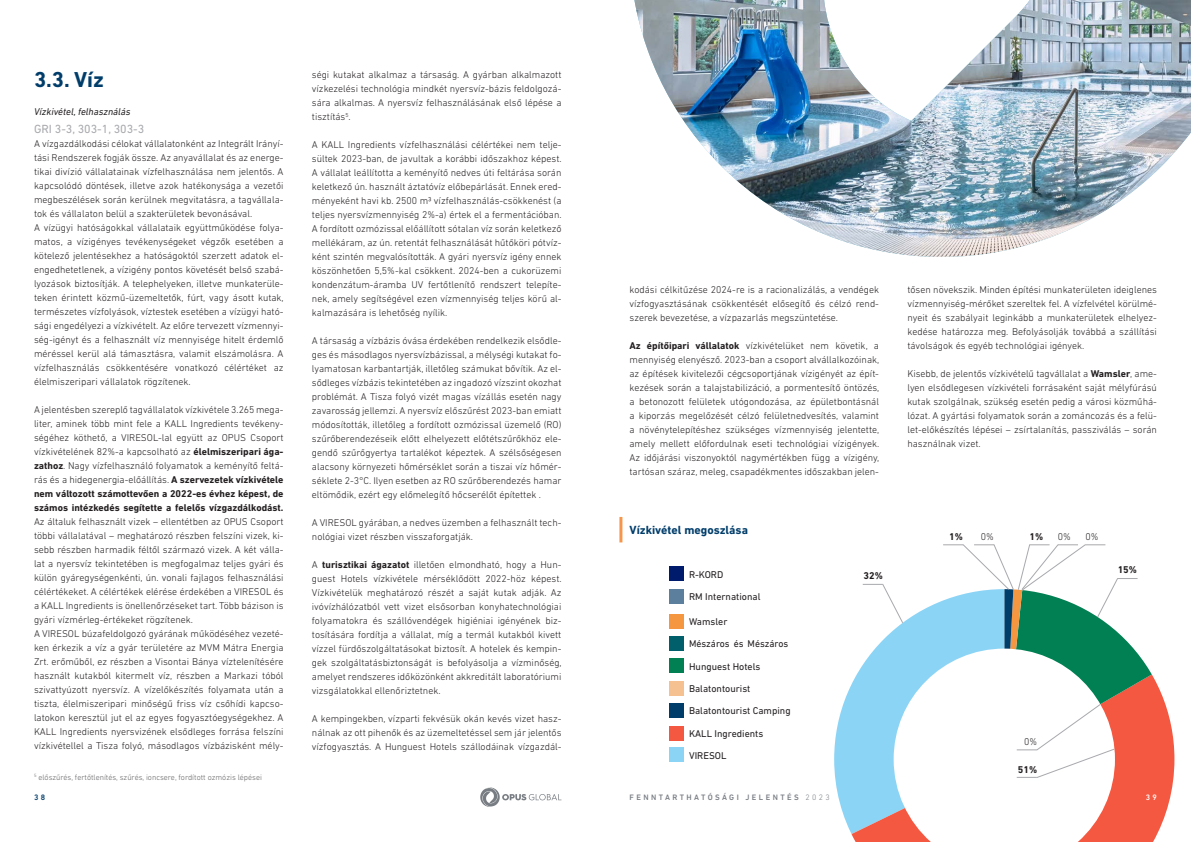
<style>
.page{position:relative;width:1191px;height:842px;background:#fff}
.page>*{position:absolute;margin:0;border:0;box-sizing:border-box;transform-origin:0 0}
.t1{font:700 22px "DIN Next LT Pro";color:#003d6a}
.t2{font:700 12px "DIN Next LT Pro";color:#003d6b}
.t3{font:12px "DIN Next LT Pro";color:#a8a9ad}
.t4{font:300 10px/14px "DIN Next LT Pro";color:#231f20;text-align:justify}
.t5{font:10px "DIN Next LT Pro";color:#231f20}
.t6{font:italic 10px "DIN Next LT Pro";color:#231f20}
.t7{font:700 10px "DIN Next LT Pro";color:#231f20}
.t8{font:300 8px "DIN Next LT Pro";color:#636366}
.t9{font:500 8px "DIN Next LT Pro";letter-spacing:.3em;color:#787d83}
.t10{font:500 8px "DIN Next LT Pro";color:#003d6a}
.t11{font:500 8px "DIN Next LT Pro";color:#fff}
.s1{font-weight:700}
.s2{font-weight:300}
</style>
<div class="page">
<svg style="left:480px;top:787px;width:81px;height:20px"></svg>
<img style="left:634px;top:0;width:557px;height:257px">
<hr style="left:619px;top:517px;width:3px;height:25px;background:#f7964a">
<div style="left:668px;top:589px;width:15px;height:15px;background:#5b7f9d"></div>
<div style="left:668px;top:726px;width:15px;height:14px;background:#f55840"></div>
<div style="left:668px;top:636px;width:15px;height:15px;background:#005f6b"></div>
<div style="left:668px;top:681px;width:15px;height:15px;background:#f5c191"></div>
<div style="left:668px;top:567px;width:15px;height:14px;background:#001b6b"></div>
<div style="left:668px;top:703px;width:15px;height:15px;background:#003d6b"></div>
<div style="left:668px;top:614px;width:15px;height:14px;background:#f59640"></div>
<div style="left:668px;top:747px;width:15px;height:15px;background:#8cd4f5"></div>
<div style="left:668px;top:658px;width:15px;height:15px;background:#008053"></div>
<svg style="left:834px;top:604px;width:340px;height:238px"></svg>
<svg style="left:943px;top:544px;width:231px;height:234px"></svg>
<svg style="left:862px;top:583px;width:41px;height:40px"></svg>
<p class="t1" style="left:34px;top:67px;width:71px">3.3. Víz</p>
<p class="t6" style="left:34px;top:106px;width:98px">Vízkivétel, felhasználás</p>
<p class="t3" style="left:34px;top:122px;width:112px">GRI 3-3, 303-1, 303-3</p>
<p class="t4" style="left:34px;top:137px;width:251px">A vízgazdálkodási célokat vállalatonként az Integrált Irányí&shy;tási Rendszerek fogják össze. Az anyavállalat és az energe&shy;tikai divízió vállalatainak vízfelhasználása nem jelentős. A kapcsolódó döntések, illetve azok hatékonysága a vezetői megbeszélések során kerülnek megvitatásra, a tagvállala&shy;tok és vállalaton belül a szakterületek bevonásával.</p>
<p class="t4" style="left:34px;top:221px;width:251px">A vízügyi hatóságokkal vállalataik együttműködése folya&shy;matos, a vízigényes tevékenységeket végzők esetében a kötelező jelentésekhez a hatóságoktól szerzett adatok el&shy;engedhetetlenek, a vízigény pontos követését belső szabá&shy;lyozások biztosítják. A telephelyeken, illetve munkaterüle&shy;teken érintett közmű-üzemeltetők, fúrt, vagy ásott kutak, természetes vízfolyások, víztestek esetében a vízügyi ható&shy;sági engedélyezi a vízkivételt. Az előre tervezett vízmennyi&shy;ség-igényt és a felhasznált víz mennyisége hitelt érdemlő méréssel kerül alá támasztásra, valamit elszámolásra. A vízfelhasználás csökkentésére vonatkozó célértéket az élelmiszeripari vállalatok rögzítenek.</p>
<p class="t4" style="left:34px;top:403px;width:251px">A jelentésben szereplő tagvállalatok vízkivétele 3.265 mega&shy;liter, aminek több mint fele a KALL Ingredients tevékeny&shy;ségéhez köthető, a VIRESOL-lal együtt az OPUS Csoport vízkivételének 82%-a kapcsolható az <span class="s1">élelmiszeripari ága&shy;zathoz</span>. Nagy vízfelhasználó folyamatok a keményítő feltá&shy;rás és a hidegenergia-előállítás. <span class="s1">A szervezetek vízkivétele nem változott számottevően a 2022-es évhez képest, de számos intézkedés segítette a felelős vízgazdálkodást.<br></span>Az általuk felhasznált vizek – ellentétben az OPUS Csoport többi vállalatával – meghatározó részben felszíni vizek, ki&shy;sebb részben harmadik féltől származó vizek. A két válla&shy;lat a nyersvíz tekintetében is megfogalmaz teljes gyári és külön gyáregységenkénti, ún. vonali fajlagos felhasználási célértékeket. A célértékek elérése érdekében a VIRESOL és a KALL Ingredients is önellenőrzéseket tart. Több bázison is gyári vízmérleg-értékeket rögzítenek.</p>
<p class="t4" style="left:34px;top:627px;width:251px">A VIRESOL búzafeldolgozó gyárának működéséhez vezeté&shy;ken érkezik a víz a gyár területére az MVM Mátra Energia Zrt. erőműből, ez részben a Visontai Bánya víztelenítésére használt kutakból kitermelt víz, részben a Markazi tóból szivattyúzott nyersvíz. A vízelőkészítés folyamata után a tiszta, élelmiszeripari minőségű friss víz csőhídi kapcso&shy;latokon keresztül jut el az egyes fogyasztóegységekhez. A KALL Ingredients nyersvizének elsődleges forrása felszíni vízkivétellel a Tisza folyó, másodlagos vízbázisként mély-</p>
<p class="t8" style="left:34px;top:773px;width:229px"><sup>5</sup> előszűrés, fertőtlenítés, szűrés, ioncsere, fordított ozmózis lépései</p>
<p class="t4" style="left:312px;top:68px;width:251px">ségi kutakat alkalmaz a társaság. A gyárban alkalmazott vízkezelési technológia mindkét nyersvíz-bázis feldolgozá&shy;sára alkalmas. A nyersvíz felhasználásának első lépése a tisztítás<sup>5</sup>.</p>
<p class="t4" style="left:312px;top:138px;width:251px">A KALL Ingredients vízfelhasználási célértékei nem telje&shy;sültek 2023-ban, de javultak a korábbi időszakhoz képest.<br>A vállalat leállította a keményítő nedves úti feltárása során keletkező ún. használt áztatóvíz előbepárlását. Ennek ered&shy;ményeként havi kb. 2500 m3 vízfelhasználás-csökkenést (a teljes nyersvízmennyiség 2%-a) értek el a fermentációban.<br>A fordított ozmózissal előállított sótalan víz során keletkező mellékáram, az ún. retentát felhasználását hűtőköri pótvíz&shy;ként szintén megvalósították. A gyári nyersvíz igény ennek köszönhetően 5,5%-kal csökkent. 2024-ben a cukorüzemi kondenzátum-áramba UV fertőtlenítő rendszert telepíte&shy;nek, amely segítségével ezen vízmennyiség teljes körű al&shy;kalmazására is lehetőség nyílik.</p>
<p class="t4" style="left:312px;top:334px;width:251px">A társaság a vízbázis óvása érdekében rendelkezik elsődle&shy;ges és másodlagos nyersvízbázissal, a mélységi kutakat fo&shy;lyamatosan karbantartják, illetőleg számukat bővítik. Az el&shy;sődleges vízbázis tekintetében az ingadozó vízszint okozhat problémát. A Tisza folyó vizét magas vízállás esetén nagy zavarosság jellemzi. A nyersvíz előszűrést 2023-ban emiatt módosították, illetőleg a fordított ozmózissal üzemelő (RO) szűrőberendezéseik előtt elhelyezett előtétszűrőkhöz ele&shy;gendő szűrőgyertya tartalékot képeztek. A szélsőségesen alacsony környezeti hőmérséklet során a tiszai víz hőmér&shy;séklete 2-3°C. Ilyen esetben az RO szűrőberendezés hamar eltömődik, ezért egy előmelegítő hőcserélőt építettek .</p>
<p class="t4" style="left:312px;top:516px;width:251px">A VIRESOL gyárában, a nedves üzemben a felhasznált tech&shy;nológiai vizet részben visszaforgatják.</p>
<p class="t4" style="left:312px;top:558px;width:251px">A <span class="s1">turisztikai ágazatot</span> illetően elmondható, hogy a Hun&shy;guest Hotels vízkivétele mérséklődött 2022-höz képest.<br>Vízkivételük meghatározó részét a saját kutak adják. Az ivóvízhálózatból vett vizet elsősorban konyhatechnológiai folyamatokra és szállóvendégek higiéniai igényének biz&shy;tosítására fordítja a vállalat, míg a termál kutakból kivett vízzel fürdőszolgáltatásokat biztosít. A hotelek és kempin&shy;gek szolgáltatásbiztonságát is befolyásolja a vízminőség, amelyet rendszeres időközönként akkreditált laboratóriumi vizsgálatokkal ellenőriztetnek.</p>
<p class="t4" style="left:312px;top:712px;width:251px">A kempingekben, vízparti fekvésük okán kevés vizet hasz&shy;nálnak az ott pihenők és az üzemeltetéssel sem jár jelentős vízfogyasztás. A Hunguest Hotels szállodáinak vízgazdál-</p>
<p class="t4" style="left:629px;top:282px;width:251px">kodási célkitűzése 2024-re is a racionalizálás, a vendégek vízfogyasztásának csökkentését elősegítő és célzó rend&shy;szerek bevezetése, a vízpazarlás megszüntetése.</p>
<p class="t4" style="left:629px;top:338px;width:251px"><span class="s1">Az építőipari vállalatok</span> vízkivételüket nem követik, a mennyiség elenyésző. 2023-ban a csoport alvállalkozóinak, az építések kivitelezői cégcsoportjának vízigényét az épít&shy;kezések során a talajstabilizáció, a pormentesítő öntözés, a betonozott felületek utógondozása, az épületbontásnál a kiporzás megelőzését célzó felületnedvesítés, valamint a növénytelepítéshez szükséges vízmennyiség jelentette, amely mellett előfordulnak eseti technológiai vízigények.<br>Az időjárási viszonyoktól nagymértékben függ a vízigény, tartósan száraz, meleg, csapadékmentes időszakban jelen-</p>
<p class="t2" style="left:629px;top:523px;width:120px">Vízkivétel megoszlása</p>
<p class="t5" style="left:689px;top:568px;width:36px">R-KORD</p>
<p class="t5" style="left:689px;top:591px;width:73px">RM International</p>
<p class="t5" style="left:689px;top:616px;width:40px">Wamsler</p>
<p class="t5" style="left:689px;top:638px;width:101px">Mészáros és Mészáros</p>
<p class="t5" style="left:689px;top:683px;width:63px">Balatontourist</p>
<p class="t5" style="left:689px;top:660px;width:73px">Hunguest Hotels</p>
<p class="t5" style="left:689px;top:705px;width:103px">Balatontourist Camping</p>
<p class="t5" style="left:689px;top:728px;width:76px">KALL Ingredients</p>
<p class="t5" style="left:689px;top:749px;width:39px">VIRESOL</p>
<p class="t7" style="left:863px;top:570px;width:21px">32%</p>
<p class="t10" style="left:34px;top:793px;width:13px">3 8</p>
<p class="t9" style="left:629px;top:793px;width:202px">FENNTARTHATÓSÁGI JELENTÉS <span class="s2">2023</span></p>
<p class="t4" style="left:907px;top:282px;width:251px">tősen növekszik. Minden építési munkaterületen ideiglenes vízmennyiség-mérőket szereltek fel. A vízfelvétel körülmé&shy;nyeit és szabályait leginkább a munkaterületek elhelyez&shy;kedése határozza meg. Befolyásolják továbbá a szállítási távolságok és egyéb technológiai igények.</p>
<p class="t4" style="left:907px;top:366px;width:251px">Kisebb, de jelentős vízkivételű tagvállalat a <span class="s1">Wamsler</span>, ame&shy;lyen elsődlegesen vízkivételi forrásaként saját mélyfúrású kutak szolgálnak, szükség esetén pedig a városi közműhá&shy;lózat. A gyártási folyamatok során a zománcozás és a felü&shy;let-előkészítés lépései – zsírtalanítás, passziválás – során használnak vizet.</p>
<p class="t7" style="left:949px;top:530px;width:15px">1%</p>
<p class="t4" style="left:980px;top:529px;width:15px">0%</p>
<p class="t7" style="left:1029px;top:530px;width:15px">1%</p>
<p class="t4" style="left:1057px;top:529px;width:15px">0%</p>
<p class="t4" style="left:1085px;top:529px;width:15px">0%</p>
<p class="t7" style="left:1117px;top:564px;width:21px">15%</p>
<p class="t4" style="left:1024px;top:735px;width:15px">0%</p>
<p class="t7" style="left:1018px;top:763px;width:21px">51%</p>
<p class="t11" style="left:1145px;top:793px;width:13px">3 9</p>
</div>
